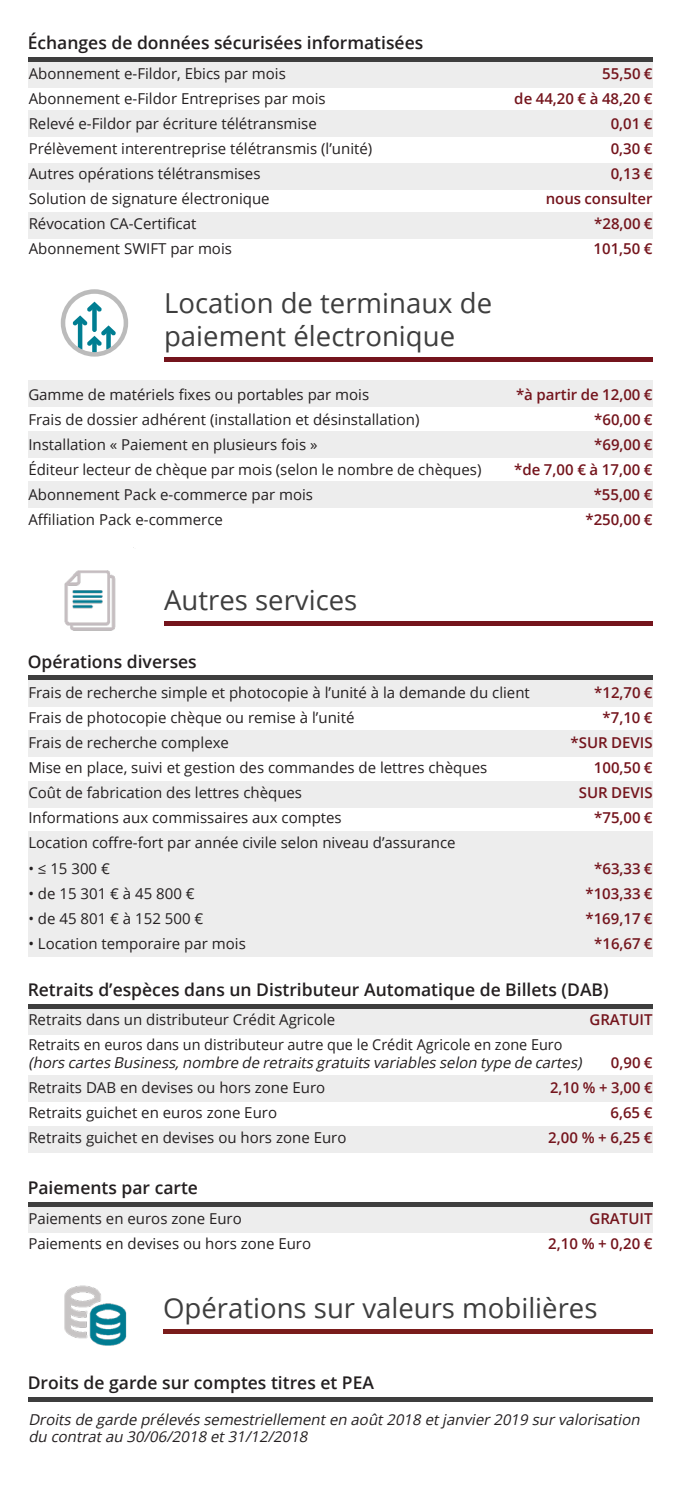
<style>
.page{position:relative;width:681px;height:1489px;background:#fff}
.page>*{position:absolute;margin:0;border:0;box-sizing:border-box;transform-origin:0 0}
.t1{font:27.5px "Open Sans";color:#3e3e3e}
.t2{font:600 17.5px "Open Sans";color:#231f20}
.t3{font:15px "Open Sans";color:#231f20}
.t4{font:600 15px "Open Sans";color:#74141c}
.t5{font:italic 15px/17.5px "Open Sans";color:#231f20}
.t6{font:15px "Open Sans";color:#231f20;scale:.96 1}
</style>
<div class="page">
<div style="left:28px;top:213px;width:624px;height:26px;background:#ededed"></div>
<div style="left:28px;top:163px;width:624px;height:26px;background:#ededed"></div>
<div style="left:28px;top:111px;width:624px;height:26px;background:#ededed"></div>
<div style="left:28px;top:62px;width:624px;height:26px;background:#ededed"></div>
<div style="left:28px;top:57px;width:624px;height:5px;background:#3e3e3e"></div>
<div style="left:28px;top:1206px;width:624px;height:26px;background:#ededed"></div>
<div style="left:28px;top:1126px;width:624px;height:26px;background:#ededed"></div>
<div style="left:28px;top:1075px;width:624px;height:26px;background:#ededed"></div>
<div style="left:28px;top:1008px;width:624px;height:26px;background:#ededed"></div>
<div style="left:28px;top:831px;width:624px;height:126px;background:#ededed"></div>
<div style="left:28px;top:781px;width:624px;height:26px;background:#ededed"></div>
<div style="left:28px;top:730px;width:624px;height:26px;background:#ededed"></div>
<div style="left:28px;top:680px;width:624px;height:26px;background:#ededed"></div>
<div style="left:28px;top:481px;width:624px;height:26px;background:#ededed"></div>
<div style="left:28px;top:431px;width:624px;height:26px;background:#ededed"></div>
<div style="left:28px;top:381px;width:624px;height:26px;background:#ededed"></div>
<div style="left:164px;top:357px;width:488px;height:5px;background:#74141c"></div>
<div style="left:28px;top:675px;width:624px;height:5px;background:#3e3e3e"></div>
<hr style="left:164px;top:621px;width:488px;height:4px;background:#74141c">
<div style="left:28px;top:1003px;width:624px;height:5px;background:#3e3e3e"></div>
<hr style="left:28px;top:1202px;width:624px;height:4px;background:#3e3e3e">
<div style="left:163px;top:1328px;width:489px;height:5px;background:#7a1c1b"></div>
<svg style="left:61px;top:289px;width:67px;height:67px"></svg>
<img style="left:64px;top:1285px;width:63px;height:60px">
<div style="left:28px;top:1396px;width:624px;height:5px;background:#3e3e3e"></div>
<img style="left:64px;top:547px;width:70px;height:84px">
<p class="t2" style="left:28px;top:31px;width:397px">Échanges de données sécurisées informatisées</p>
<p class="t3" style="left:29px;top:63px;width:258px">Abonnement e-Fildor, Ebics par mois</p>
<p class="t4" style="left:602px;top:63px;width:52px">55,50 €</p>
<p class="t3" style="left:29px;top:88px;width:298px">Abonnement e-Fildor Entreprises par mois</p>
<p class="t4" style="left:514px;top:88px;width:140px">de 44,20 € à 48,20 €</p>
<p class="t3" style="left:29px;top:113px;width:289px">Relevé e-Fildor par écriture télétransmise</p>
<p class="t4" style="left:610px;top:113px;width:43px">0,01 €</p>
<p class="t3" style="left:29px;top:138px;width:345px">Prélèvement interentreprise télétransmis (l’unité)</p>
<p class="t4" style="left:610px;top:138px;width:43px">0,30 €</p>
<p class="t3" style="left:29px;top:163px;width:233px">Autres opérations télétransmises</p>
<p class="t4" style="left:610px;top:163px;width:43px">0,13 €</p>
<p class="t3" style="left:29px;top:188px;width:242px">Solution de signature électronique</p>
<p class="t4" style="left:545px;top:188px;width:108px">nous consulter</p>
<p class="t3" style="left:29px;top:213px;width:169px">Révocation CA-Certificat</p>
<p class="t4" style="left:594px;top:213px;width:60px">*28,00 €</p>
<p class="t3" style="left:29px;top:238px;width:205px">Abonnement SWIFT par mois</p>
<p class="t4" style="left:593px;top:238px;width:60px">101,50 €</p>
<p class="t1" style="left:164px;top:284px;width:329px">Location de terminaux de</p>
<p class="t1" style="left:164px;top:317px;width:292px">paiement électronique</p>
<p class="t3" style="left:28px;top:384px;width:342px">Gamme de matériels fixes ou portables par mois</p>
<p class="t4" style="left:516px;top:384px;width:138px">*à partir de 12,00 €</p>
<p class="t3" style="left:28px;top:409px;width:392px">Frais de dossier adhérent (installation et désinstallation)</p>
<p class="t4" style="left:594px;top:409px;width:60px">*60,00 €</p>
<p class="t3" style="left:28px;top:434px;width:290px">Installation « Paiement en plusieurs fois »</p>
<p class="t4" style="left:594px;top:434px;width:60px">*69,00 €</p>
<p class="t3" style="left:28px;top:459px;width:454px">Éditeur lecteur de chèque par mois (selon le nombre de chèques)</p>
<p class="t4" style="left:514px;top:459px;width:140px">*de 7,00 € à 17,00 €</p>
<p class="t3" style="left:28px;top:484px;width:286px">Abonnement Pack e-commerce par mois</p>
<p class="t4" style="left:593px;top:484px;width:60px">*55,00 €</p>
<p class="t3" style="left:28px;top:509px;width:196px">Affiliation Pack e-commerce</p>
<p class="t4" style="left:585px;top:509px;width:69px">*250,00 €</p>
<p class="t1" style="left:164px;top:581px;width:195px">Autres services</p>
<p class="t2" style="left:28px;top:649px;width:170px">Opérations diverses</p>
<p class="t3" style="left:28px;top:682px;width:503px">Frais de recherche simple et photocopie à l’unité à la demande du client</p>
<p class="t4" style="left:594px;top:682px;width:60px">*12,70 €</p>
<p class="t3" style="left:28px;top:707px;width:327px">Frais de photocopie chèque ou remise à l’unité</p>
<p class="t4" style="left:602px;top:707px;width:51px">*7,10 €</p>
<p class="t3" style="left:28px;top:732px;width:202px">Frais de recherche complexe</p>
<p class="t4" style="left:570px;top:732px;width:83px">*SUR DEVIS</p>
<p class="t3" style="left:28px;top:757px;width:460px">Mise en place, suivi et gestion des commandes de lettres chèques</p>
<p class="t4" style="left:593px;top:757px;width:60px">100,50 €</p>
<p class="t3" style="left:28px;top:782px;width:275px">Coût de fabrication des lettres chèques</p>
<p class="t4" style="left:578px;top:782px;width:75px">SUR DEVIS</p>
<p class="t3" style="left:28px;top:807px;width:315px">Informations aux commissaires aux comptes</p>
<p class="t4" style="left:594px;top:807px;width:60px">*75,00 €</p>
<p class="t3" style="left:28px;top:832px;width:428px">Location coffre-fort par année civile selon niveau d’assurance</p>
<p class="t3" style="left:28px;top:857px;width:83px">• ≤ 15 300 €</p>
<p class="t4" style="left:594px;top:857px;width:60px">*63,33 €</p>
<p class="t3" style="left:28px;top:882px;width:168px">• de 15 301 € à 45 800 €</p>
<p class="t4" style="left:585px;top:882px;width:69px">*103,33 €</p>
<p class="t3" style="left:28px;top:907px;width:176px">• de 45 801 € à 152 500 €</p>
<p class="t4" style="left:585px;top:907px;width:69px">*169,17 €</p>
<p class="t3" style="left:28px;top:932px;width:219px">• Location temporaire par mois</p>
<p class="t4" style="left:594px;top:932px;width:60px">*16,67 €</p>
<p class="t2" style="left:28px;top:977px;width:582px">Retraits d’espèces dans un Distributeur Automatique de Billets (DAB)</p>
<p class="t3" style="left:28px;top:1009px;width:308px">Retraits dans un distributeur Crédit Agricole</p>
<p class="t4" style="left:589px;top:1009px;width:65px">GRATUIT</p>
<p class="t6" style="left:28px;top:1034px;width:557px">Retraits en euros dans un distributeur autre que le Crédit Agricole en zone Euro</p>
<p class="t5" style="left:28px;top:1053px;width:558px">(hors cartes Business,nombre de retraits gratuits variables selon type de cartes)</p>
<p class="t4" style="left:610px;top:1051px;width:43px">0,90 €</p>
<p class="t3" style="left:28px;top:1076px;width:298px">Retraits DAB en devises ou hors zone Euro</p>
<p class="t4" style="left:550px;top:1076px;width:104px">2,10 % + 3,00 €</p>
<p class="t3" style="left:28px;top:1101px;width:250px">Retraits guichet en euros zone Euro</p>
<p class="t4" style="left:610px;top:1101px;width:44px">6,65 €</p>
<p class="t3" style="left:28px;top:1126px;width:319px">Retraits guichet en devises ou hors zone Euro</p>
<p class="t4" style="left:548px;top:1126px;width:106px">2,00 % + 6,25 €</p>
<p class="t2" style="left:28px;top:1175px;width:172px">Paiements par carte</p>
<p class="t3" style="left:28px;top:1208px;width:215px">Paiements en euros zone Euro</p>
<p class="t4" style="left:589px;top:1208px;width:65px">GRATUIT</p>
<p class="t3" style="left:28px;top:1233px;width:284px">Paiements en devises ou hors zone Euro</p>
<p class="t4" style="left:548px;top:1233px;width:106px">2,10 % + 0,20 €</p>
<p class="t1" style="left:163px;top:1289px;width:435px">Opérations sur valeurs mobilières</p>
<p class="t2" style="left:28px;top:1370px;width:348px">Droits de garde sur comptes titres et PEA</p>
<p class="t5" style="left:28px;top:1409px;width:616px">Droits de garde prélevés semestriellementen août2018 etjanvier2019 survalorisation du contratau 30/06/2018 et31/12/2018</p>
</div>
